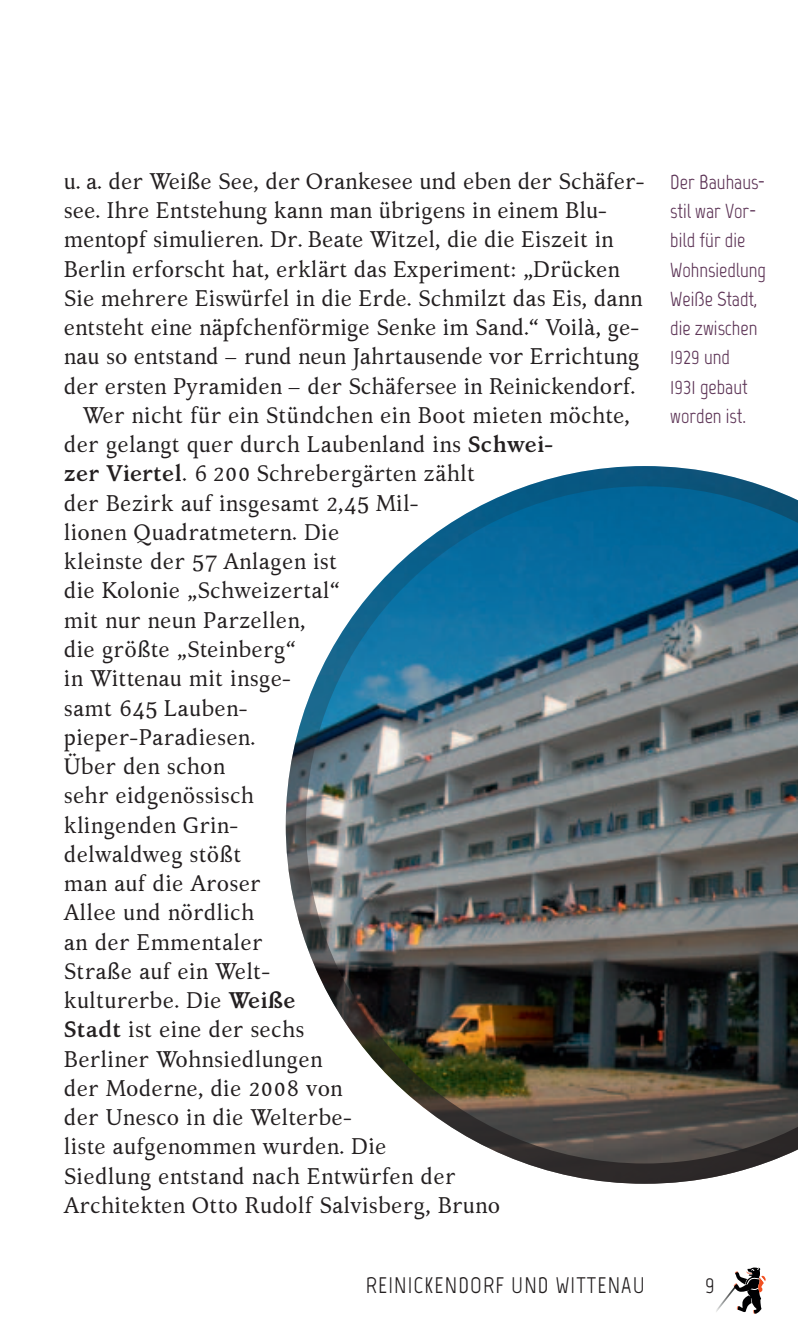
<style>
.page{position:relative;width:798px;height:1340px;background:#fff}
.page>*{position:absolute;margin:0;border:0;box-sizing:border-box;transform-origin:0 0}
.t1{font:22.5px "Kelvinch";letter-spacing:.005em;color:#231f20}
.t2{font:22.5px "Marvel";letter-spacing:.05em;color:#231f20}
.t3{font:20.25px/29.2px "Marvel";color:#5c3355}
.s1{font-weight:700}
</style>
<div class="page">
<svg style="left:716px;top:1267px;width:49px;height:47px"></svg>
<img style="left:285px;top:466px;width:512px;height:717px">
<p class="t1" style="left:64px;top:164px;width:582px">u. a. der Weiße See, der Orankesee und eben der Schäfer-</p>
<p class="t1" style="left:64px;top:194px;width:544px">see. Ihre Entstehung kann man übrigens in einem Blu-</p>
<p class="t1" style="left:64px;top:223px;width:551px">mentopf simulieren. Dr. Beate Witzel, die die Eiszeit in</p>
<p class="t1" style="left:64px;top:252px;width:557px">Berlin erforscht hat, erklärt das Experiment: „Drücken</p>
<p class="t1" style="left:64px;top:281px;width:580px">Sie mehrere Eiswürfel in die Erde. Schmilzt das Eis, dann</p>
<p class="t1" style="left:64px;top:311px;width:577px">entsteht eine näpfchenförmige Senke im Sand.“ Voilà, ge-</p>
<p class="t1" style="left:64px;top:340px;width:577px">nau so entstand – rund neun Jahrtausende vor Errichtung</p>
<p class="t1" style="left:64px;top:369px;width:573px">der ersten Pyramiden – der Schäfersee in Reinickendorf.</p>
<p class="t1" style="left:83px;top:398px;width:548px">Wer nicht für ein Stündchen ein Boot mieten möchte,</p>
<p class="t1" style="left:64px;top:428px;width:490px">der gelangt quer durch Laubenland ins <span class="s1">Schwei-</span></p>
<p class="t1" style="left:64px;top:457px;width:412px"><span class="s1">zer Viertel</span>. 6 200 Schrebergärten zählt</p>
<p class="t1" style="left:64px;top:486px;width:356px">der Bezirk auf insgesamt 2,45 Mil-</p>
<p class="t1" style="left:64px;top:515px;width:277px">lionen Quadratmetern. Die</p>
<p class="t1" style="left:64px;top:545px;width:275px">kleinste der 57 Anlagen ist</p>
<p class="t1" style="left:64px;top:574px;width:277px">die Kolonie „Schweizertal“</p>
<p class="t1" style="left:64px;top:603px;width:243px">mit nur neun Parzellen,</p>
<p class="t1" style="left:64px;top:632px;width:233px">die größte „Steinberg“</p>
<p class="t1" style="left:64px;top:662px;width:229px">in Wittenau mit insge-</p>
<p class="t1" style="left:64px;top:691px;width:185px">samt 645 Lauben-</p>
<p class="t1" style="left:64px;top:720px;width:193px">pieper-Paradiesen.</p>
<p class="t1" style="left:64px;top:749px;width:163px">Über den schon</p>
<p class="t1" style="left:64px;top:779px;width:192px">sehr eidgenössisch</p>
<p class="t1" style="left:64px;top:808px;width:176px">klingenden Grin-</p>
<p class="t1" style="left:64px;top:837px;width:179px">delwaldweg stößt</p>
<p class="t1" style="left:64px;top:866px;width:198px">man auf die Aroser</p>
<p class="t1" style="left:64px;top:896px;width:192px">Allee und nördlich</p>
<p class="t1" style="left:64px;top:925px;width:200px">an der Emmentaler</p>
<p class="t1" style="left:64px;top:954px;width:208px">Straße auf ein Welt-</p>
<p class="t1" style="left:64px;top:983px;width:233px">kulturerbe. Die <span class="s1">Weiße</span></p>
<p class="t1" style="left:64px;top:1013px;width:242px"><span class="s1">Stadt</span> ist eine der sechs</p>
<p class="t1" style="left:64px;top:1042px;width:260px">Berliner Wohnsiedlungen</p>
<p class="t1" style="left:64px;top:1071px;width:280px">der Moderne, die 2008 von</p>
<p class="t1" style="left:64px;top:1100px;width:290px">der Unesco in die Welterbe-</p>
<p class="t1" style="left:64px;top:1130px;width:324px">liste aufgenommen wurden. Die</p>
<p class="t1" style="left:64px;top:1159px;width:393px">Siedlung entstand nach Entwürfen der</p>
<p class="t1" style="left:64px;top:1188px;width:438px">Architekten Otto Rudolf Salvisberg, Bruno</p>
<p class="t2" style="left:365px;top:1271px;width:214px">Reinickendorf und Witte</p>
<p class="t2" style="left:607px;top:1271px;width:39px">nau</p>
<p class="t3" style="left:670px;top:167px;width:97px">Der Bauhaus&shy;stil war Vor&shy;bild für die<br>Wohnsiedlung<br>Weiße Stadt, die zwischen<br>1929 und<br>1931 gebaut worden ist.</p>
<p class="t2" style="left:704px;top:1271px;width:11px">9</p>
</div>
